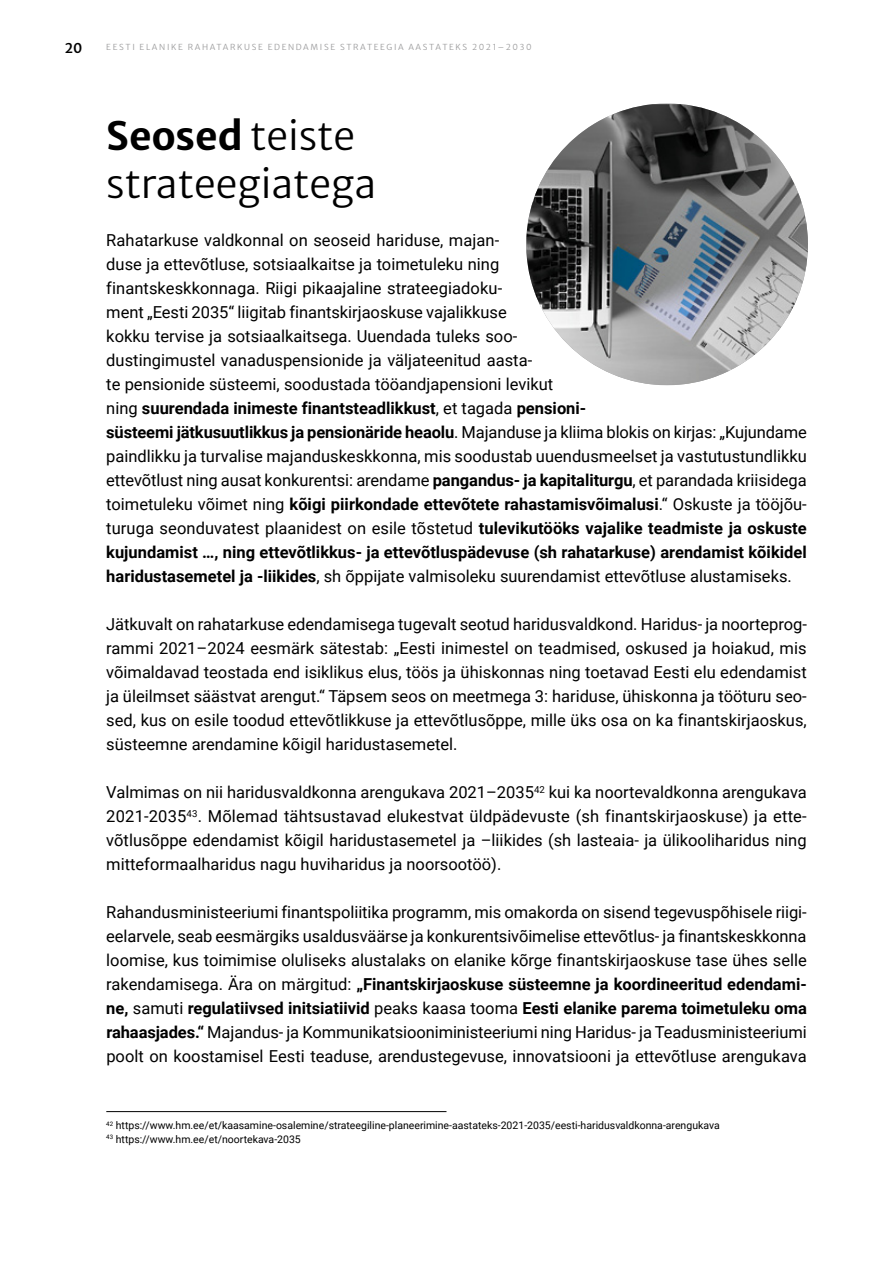
<style>
.page{position:relative;width:893px;height:1263px;background:#fff}
.page>*{position:absolute;margin:0;border:0;box-sizing:border-box;transform-origin:0 0}
.t1{font:300 39px/48px "Merriweather Sans";color:#000}
.t2{font:16.5px/24px "Roboto";color:#000;text-align:justify}
.t3{font:500 13.5px "Merriweather Sans";color:#000}
.t4{font:10.5px/13.5px "Roboto";color:#000}
.t5{font:300 8.25px "Merriweather Sans";letter-spacing:.2em;color:#9c9c9d}
.s1{font-weight:700}
</style>
<div class="page">
<hr style="left:106px;top:1111px;width:340px;height:1px;background:#000">
<img style="left:526px;top:104px;width:282px;height:281px">
<p class="t3" style="left:65px;top:36px;width:19px">20</p>
<p class="t5" style="left:106px;top:39px;width:427px">EESTI ELANIKE RAHATARKUSE EDENDAMISE STRATEEGIA AASTATEKS 2021–2030</p>
<h1 class="t1" style="left:106px;top:107px;width:272px"><span class="s1">Seosed</span> teiste strateegiatega</h1>
<p class="t2" style="left:106px;top:228px;width:702px;text-align:left">Rahatarkuse valdkonnal on seoseid hariduse, majan-<br>duse ja ettevõtluse, sotsiaalkaitse ja toimetuleku ning<br>finantskeskkonnaga. Riigi pikaajaline strateegiadoku-<br>ment „Eesti 2035“ liigitab finantskirjaoskuse vajalikkuse<br>kokku tervise ja sotsiaalkaitsega. Uuendada tuleks soo-<br>dustingimustel vanaduspensionide ja väljateenitud aasta-<br>te pensionide süsteemi, soodustada tööandjapensioni levikut<br>ning <span class="s1">suurendada inimeste finantsteadlikkust</span>, et tagada <span class="s1">pensioni-<br>süsteemi jätkusuutlikkus ja pensionäride heaolu</span>. Majanduse ja kliima blokis on kirjas: „Kujundame paindlikku ja turvalise majanduskeskkonna, mis soodustab uuendusmeelset ja vastutustundlikku ettevõtlust ning ausat konkurentsi: arendame <span class="s1">pangandus- ja kapitaliturgu</span>, et parandada kriisidega toimetuleku võimet ning <span class="s1">kõigi piirkondade ettevõtete rahastamisvõimalusi</span>.“ Oskuste ja tööjõu&shy;turuga seonduvatest plaanidest on esile tõstetud <span class="s1">tulevikutööks vajalike teadmiste ja oskuste kujundamist …, ning ettevõtlikkus- ja ettevõtluspädevuse (sh rahatarkuse) arendamist kõikidel haridustasemetel ja -liikides</span>, sh õppijate valmisoleku suurendamist ettevõtluse alustamiseks.</p>
<p class="t2" style="left:106px;top:612px;width:702px">Jätkuvalt on rahatarkuse edendamisega tugevalt seotud haridusvaldkond. Haridus- ja noorteprog&shy;rammi 2021–2024 eesmärk sätestab: „Eesti inimestel on teadmised, oskused ja hoiakud, mis võimaldavad teostada end isiklikus elus, töös ja ühiskonnas ning toetavad Eesti elu edendamist ja üleilmset säästvat arengut.“ Täpsem seos on meetmega 3: hariduse, ühiskonna ja tööturu seo&shy;sed, kus on esile toodud ettevõtlikkuse ja ettevõtlusõppe, mille üks osa on ka finantskirjaoskus, süsteemne arendamine kõigil haridustasemetel.</p>
<p class="t2" style="left:106px;top:780px;width:702px">Valmimas on nii haridusvaldkonna arengukava 2021–2035<sup>42</sup> kui ka noortevaldkonna arengukava 2021-2035<sup>43</sup>. Mõlemad tähtsustavad elukestvat üldpädevuste (sh finantskirjaoskuse) ja ette&shy;võtlusõppe edendamist kõigil haridustasemetel ja –liikides (sh lasteaia- ja ülikooliharidus ning mitteformaalharidus nagu huviharidus ja noorsootöö).</p>
<p class="t2" style="left:106px;top:900px;width:702px">Rahandusministeeriumi finantspoliitika programm, mis omakorda on sisend tegevuspõhisele riigi&shy;eelarvele, seab eesmärgiks usaldusväärse ja konkurentsivõimelise ettevõtlus- ja finantskeskkonna loomise, kus toimimise oluliseks alustalaks on elanike kõrge finantskirjaoskuse tase ühes selle rakendamisega. Ära on märgitud: <span class="s1">„Finantskirjaoskuse süsteemne ja koordineeritud edendami&shy;ne,</span> samuti <span class="s1">regulatiivsed initsiatiivid</span> peaks kaasa tooma <span class="s1">Eesti elanike parema toimetuleku oma rahaasjades.“</span> Majandus- ja Kommunikatsiooniministeeriumi ning Haridus- ja Teadusministeeriumi poolt on koostamisel Eesti teaduse, arendustegevuse, innovatsiooni ja ettevõtluse arengukava</p>
<p class="t4" style="left:106px;top:1118px;width:615px"><sup>42</sup> https://www.hm.ee/et/kaasamine-osalemine/strateegiline-planeerimine-aastateks-2021-2035/eesti-haridusvaldkonna-arengukava<br><sup>43</sup> https://www.hm.ee/et/noortekava-2035</p>
</div>
